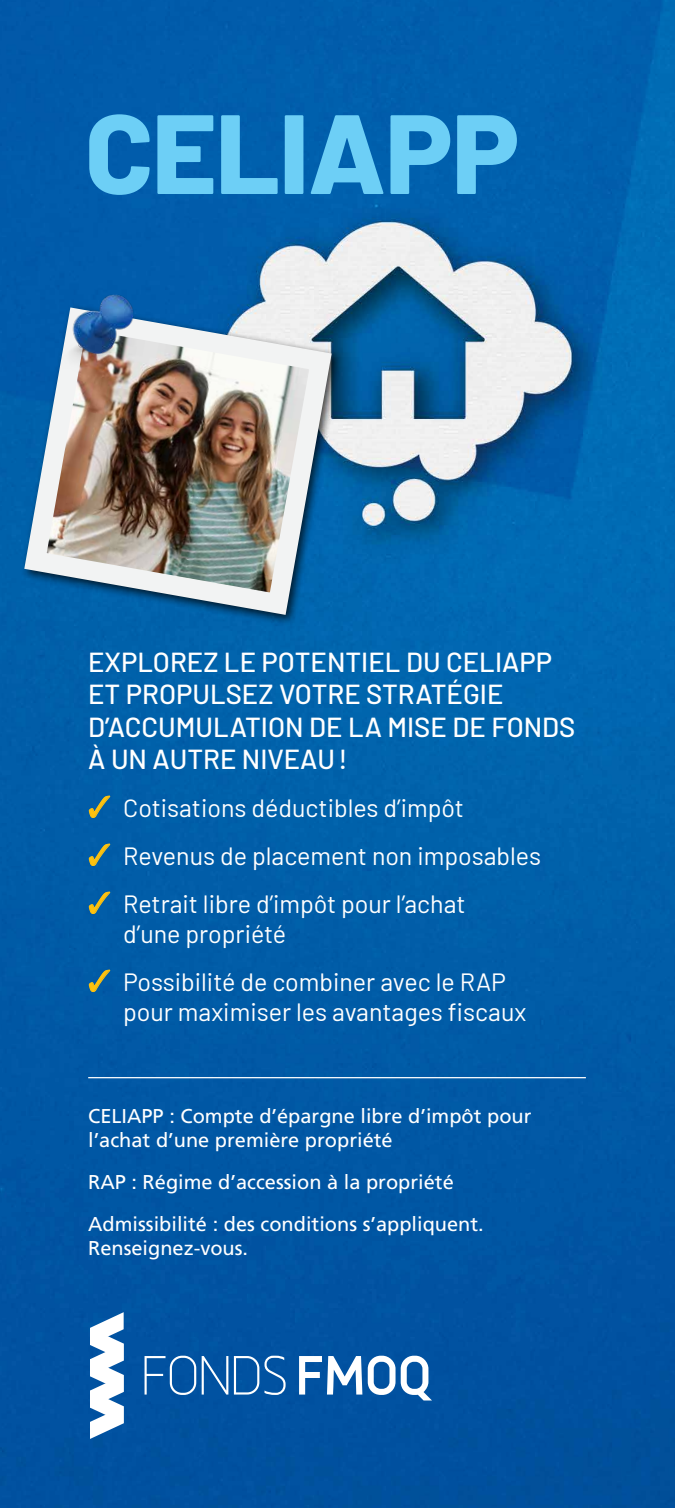
<style>
.page{position:relative;width:675px;height:1508px;background:#fff}
.page>*{position:absolute;margin:0;border:0;box-sizing:border-box;transform-origin:0 0}
.t1{font:800 112.5px "Barlow";letter-spacing:-.01em;color:#6dcff6}
.t2{font:500 27.5px/32.5px "Barlow";color:#fff}
.t3{font:25px/30px "Barlow";color:#fff}
.t4{font:20px/24px "Frutiger LT Pro";color:#fff}
.s1{color:#ffc20e}
</style>
<div class="page">
<img style="left:0;top:0;width:675px;height:1508px">
<hr style="left:88px;top:1077px;width:498px;height:1px;background:#fff">
<svg style="left:145px;top:1355px;width:51px;height:39px"></svg>
<svg style="left:202px;top:1356px;width:26px;height:38px"></svg>
<svg style="left:234px;top:1356px;width:25px;height:38px"></svg>
<svg style="left:265px;top:1355px;width:21px;height:39px"></svg>
<svg style="left:299px;top:1356px;width:63px;height:38px"></svg>
<svg style="left:368px;top:1355px;width:64px;height:45px"></svg>
<svg style="left:90px;top:1312px;width:34px;height:126px"></svg>
<img style="left:13px;top:296px;width:330px;height:330px">
<img style="left:59px;top:295px;width:75px;height:79px">
<h1 class="t1" style="left:85px;top:70px;width:436px">CELIAPP</h1>
<p class="t2" style="left:88px;top:643px;width:489px">EXPLOREZ LE POTENTIEL DU CELIAPP<br>ET PROPULSEZ VOTRE STRATÉGIE<br>D’ACCUMULATION DE LA MISE DE FONDS<br>À UN AUTRE NIVEAU!</p>
<p class="t3" style="left:88px;top:791px;width:377px"><span class="s1">✓</span> Cotisations déductibles d’impôt</p>
<p class="t3" style="left:88px;top:839px;width:454px"><span class="s1">✓</span> Revenus de placement non imposables</p>
<p class="t3" style="left:123px;top:887px;width:344px;text-indent:-35px"><span class="s1">✓</span> Retrait libre d’impôt pour l’achat d’une propriété</p>
<p class="t3" style="left:123px;top:965px;width:405px;text-indent:-35px"><span class="s1">✓</span> Possibilité de combiner avec le RAP pour maximiser les avantages fiscaux</p>
<p class="t4" style="left:88px;top:1104px;width:445px">CELIAPP : Compte d’épargne libre d’impôt pour l’achat d’une première propriété</p>
<p class="t4" style="left:88px;top:1161px;width:397px;line-height:42px">RAP : Régime d’accession à la propriété<br>Admissibilité : des conditions s’appliquent.</p>
<p class="t4" style="left:88px;top:1236px;width:162px">Renseignez-vous.</p>
</div>
